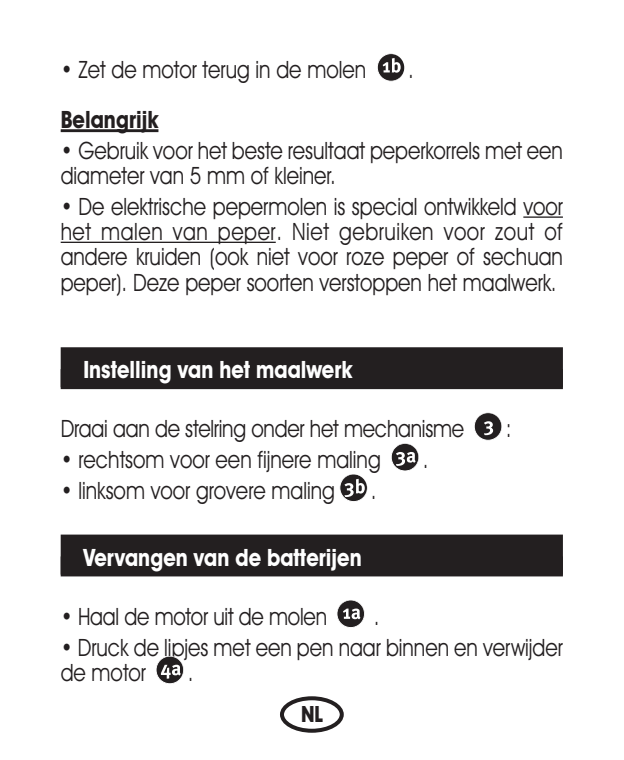
<style>
.page{position:relative;width:624px;height:760px;background:#fff}
.page>*{position:absolute;margin:0;border:0;box-sizing:border-box;transform-origin:0 0}
.t1{font:24px/25.2px "Avant Garde IT Cby BT";color:#231f20;scale:.85 1}
.t2{font:700 24px "Avant Garde IT Cby BT";color:#fff;scale:.85 1}
.t3{font:700 24px "Avant Garde IT Cby BT";color:#231f20;scale:.85 1}
.t4{font:700 22.4px "Avant Garde IT Cby BT";color:#231f20;scale:.85 1}
</style>
<div class="page">
<hr style="left:61px;top:129px;width:97px;height:3px;background:#231f20">
<hr style="left:523px;top:216px;width:40px;height:2px;background:#231f20">
<hr style="left:61px;top:242px;width:215px;height:1px;background:#231f20">
<div style="left:61px;top:347px;width:502px;height:40px;background:#231f20"></div>
<div style="left:61px;top:369px;width:502px;height:20px;background:#231f20"></div>
<div style="left:61px;top:535px;width:502px;height:40px;background:#231f20"></div>
<div style="left:61px;top:556px;width:502px;height:20px;background:#231f20"></div>
<svg style="left:156px;top:656px;width:28px;height:28px"></svg>
<div style="left:156px;top:656px;width:28px;height:28px;border:1px solid #fff;border-radius:50%"></div>
<svg style="left:161px;top:665px;width:20px;height:14px"></svg>
<div style="left:337px;top:600px;width:28px;height:28px;background:#231f20;border-radius:50%"></div>
<div style="left:337px;top:600px;width:28px;height:28px;border:1px solid #fff;border-radius:50%"></div>
<svg style="left:343px;top:609px;width:18px;height:10px"></svg>
<svg style="left:340px;top:474px;width:27px;height:28px"></svg>
<div style="left:340px;top:474px;width:27px;height:28px;border:1px solid #fff;border-radius:50%"></div>
<svg style="left:344px;top:479px;width:21px;height:18px"></svg>
<svg style="left:391px;top:443px;width:28px;height:28px"></svg>
<div style="left:474px;top:413px;width:28px;height:27px;background:#231f20;border-radius:50%"></div>
<div style="left:474px;top:413px;width:28px;height:28px;border:1px solid #fff;border-radius:50%"></div>
<svg style="left:484px;top:421px;width:9px;height:14px"></svg>
<div style="left:377px;top:54px;width:27px;height:27px;background:#231f20;border-radius:50%"></div>
<div style="left:377px;top:54px;width:27px;height:27px;border:1px solid #fff;border-radius:50%"></div>
<svg style="left:383px;top:58px;width:18px;height:15px"></svg>
<svg style="left:280px;top:696px;width:64px;height:37px"></svg>
<p class="t1" style="left:61px;top:59px;width:361px">• Zet de motor terug in de molen</p>
<p class="t1" style="left:408px;top:59px;width:8px">.</p>
<p class="t3" style="left:61px;top:111px;width:117px">Belangrijk</p>
<p class="t1" style="left:61px;top:140px;width:592px">• Gebruik voor het beste resultaat peperkorrels met een diameter van 5 mm of kleiner.</p>
<p class="t1" style="left:61px;top:196px;width:592px;text-align:justify">• De elektrische pepermolen is special ontwikkeld voor het malen van peper. Niet gebruiken voor zout of andere kruiden (ook niet voor roze peper of sechuan peper). Deze peper soorten verstoppen het maalwerk.</p>
<p class="t2" style="left:83px;top:361px;width:318px">Instelling van het maalwerk</p>
<p class="t1" style="left:61px;top:418px;width:476px">Draai aan de stelring onder het mechanisme</p>
<p class="t1" style="left:506px;top:418px;width:8px">:</p>
<p class="t1" style="left:61px;top:449px;width:378px">• rechtsom voor een fijnere maling</p>
<p class="t1" style="left:423px;top:449px;width:8px">.</p>
<p class="t1" style="left:61px;top:480px;width:324px">• linksom voor grovere maling</p>
<p class="t1" style="left:371px;top:480px;width:8px">.</p>
<p class="t2" style="left:83px;top:548px;width:329px">Vervangen van de batterijen</p>
<p class="t1" style="left:61px;top:606px;width:315px">• Haal de motor uit de molen</p>
<p class="t1" style="left:374px;top:606px;width:8px">.</p>
<p class="t1" style="left:61px;top:637px;width:592px">• Druck de lipjes met een pen naar binnen en verwijder de motor</p>
<p class="t1" style="left:188px;top:662px;width:8px">.</p>
<p class="t4" style="left:301px;top:706px;width:27px">NL</p>
</div>
